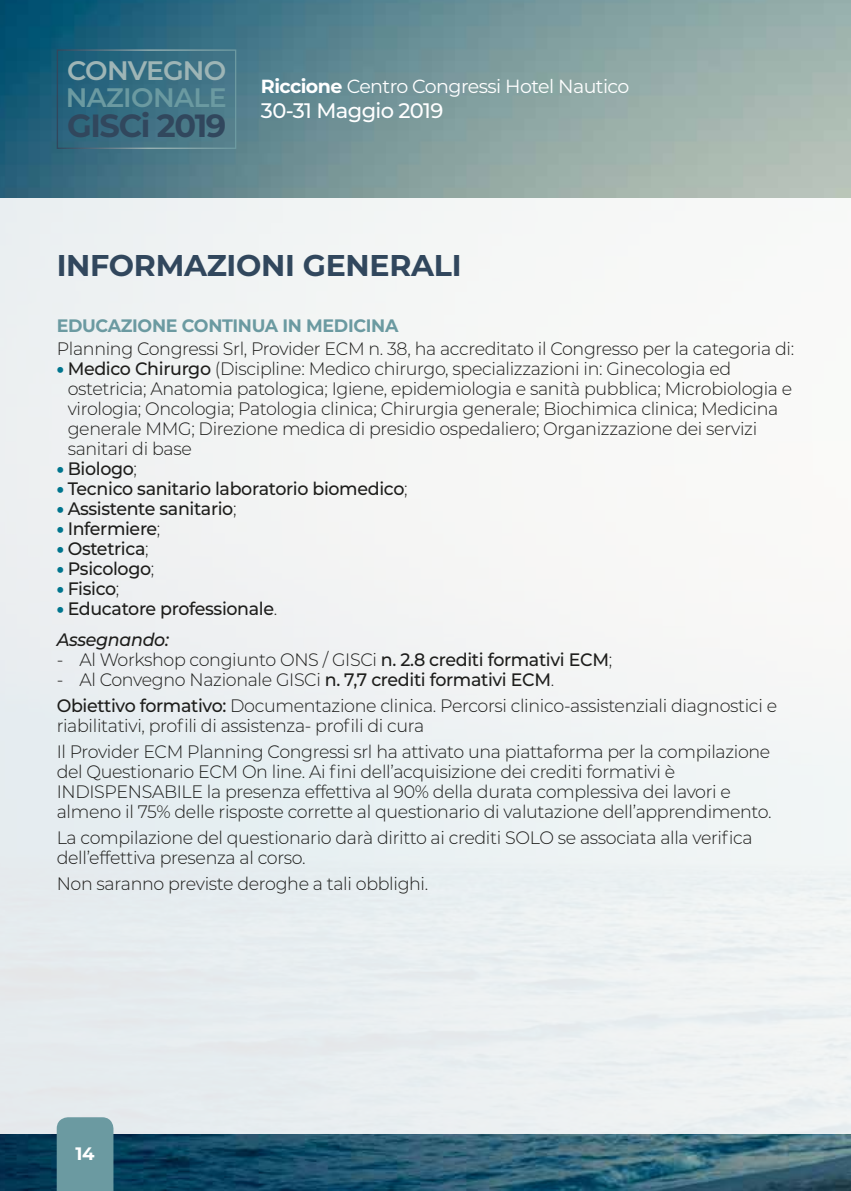
<style>
.page{position:relative;width:851px;height:1191px;background:#fff}
.page>*{position:absolute;margin:0;border:0;box-sizing:border-box;transform-origin:0 0}
.t1{font:700 32px "Montserrat";letter-spacing:-.04em;color:#31475d}
.t2{font:700 30px "Montserrat";letter-spacing:-.01em;color:#31475d}
.t3{font:600 26.8px "Montserrat";letter-spacing:-.025em;color:#6b9aa1}
.t4{font:600 26.8px "Montserrat";letter-spacing:-.035em;color:#9eb5b6}
.t5{font:500 21px "Montserrat";letter-spacing:-.03em;color:#fff}
.t6{font:19px "Montserrat";letter-spacing:-.03em;color:#fff}
.t7{font:300 18px/20px "Montserrat";letter-spacing:-.02em;color:#1d1d1b}
.t8{font:500 18px/31.6px "Montserrat";letter-spacing:-.02em;color:#1d1d1b}
.t9{font:700 18px "Montserrat";letter-spacing:-.02em;color:#6b9aa1}
.t10{font:700 18px "Montserrat";color:#fff}
.s1{font-weight:700}
.s2{font-weight:900;color:#00758e}
.s3{font-weight:500}
.s4{font-weight:300}
.s5{font-style:italic}
</style>
<div class="page">
<img style="left:0;top:0;width:851px;height:1191px">
<div style="left:0;top:198px;width:850px;height:936px;background:#eff2f3"></div>
<div style="left:57px;top:1117px;width:56px;height:74px;background:#6b9aa1"></div>
<h3 class="t4" style="left:67px;top:51px;width:161px">CONVEGNO</h3>
<h1 class="t1" style="left:67px;top:103px;width:161px">GISCi 2019</h1>
<h3 class="t3" style="left:66px;top:78px;width:162px">NAZIONALE</h3>
<p class="t6" style="left:261px;top:73px;width:370px"><span class="s1">Riccione</span> Centro Congressi Hotel Nautico</p>
<p class="t5" style="left:261px;top:96px;width:184px">30-31 Maggio 2019</p>
<h2 class="t2" style="left:57px;top:244px;width:406px">INFORMAZIONI GENERALI</h2>
<p class="t9" style="left:57px;top:312px;width:343px">EDUCAZIONE CONTINUA IN MEDICINA</p>
<p class="t7" style="left:57px;top:337px;width:738px">Planning Congressi Srl, Provider ECM n. 38, ha accreditato il Congresso per la categoria di:</p>
<p class="t7" style="left:68px;top:357px;width:726px;text-indent:-11px"><span class="s2">•</span> <span class="s3">Medico Chirurgo</span> (Discipline: Medico chirurgo, specializzazioni in: Ginecologia ed ostetricia; Anatomia patologica; Igiene, epidemiologia e sanità pubblica; Microbiologia e virologia; Oncologia; Patologia clinica; Chirurgia generale; Biochimica clinica; Medicina generale MMG; Direzione medica di presidio ospedaliero; Organizzazione dei servizi sanitari di base</p>
<p class="t8" style="left:57px;top:451px;width:82px"><span class="s2">•</span> Biologo<span class="s4">;</span></p>
<p class="t8" style="left:57px;top:471px;width:352px"><span class="s2">•</span> Tecnico sanitario laboratorio biomedico<span class="s4">;</span></p>
<p class="t8" style="left:57px;top:491px;width:181px"><span class="s2">•</span> Assistente sanitario<span class="s4">;</span></p>
<p class="t8" style="left:57px;top:511px;width:105px"><span class="s2">•</span> Infermiere<span class="s4">;</span></p>
<p class="t8" style="left:57px;top:531px;width:93px"><span class="s2">•</span> Ostetrica<span class="s4">;</span></p>
<p class="t8" style="left:57px;top:551px;width:99px"><span class="s2">•</span> Psicologo<span class="s4">;</span></p>
<p class="t8" style="left:57px;top:571px;width:64px"><span class="s2">•</span> Fisico<span class="s4">;</span></p>
<p class="t8" style="left:57px;top:591px;width:222px"><span class="s2">•</span> Educatore professionale<span class="s4">.<br></span><span class="s5">Assegnando:</span></p>
<p class="t7" style="left:57px;top:649px;width:557px">- Al Workshop congiunto ONS / GISCi <span class="s3">n. 2.8 crediti formativi ECM</span>;</p>
<p class="t7" style="left:57px;top:666px;width:721px;line-height:26px">- Al Convegno Nazionale GISCi <span class="s3">n. 7,7 crediti formativi ECM</span>.<br><span class="s3">Obiettivo formativo:</span> Documentazione clinica. Percorsi clinico-assistenziali diagnostici e</p>
<p class="t7" style="left:57px;top:712px;width:715px;line-height:26px">riabilitativi, profili di assistenza- profili di cura<br>Il Provider ECM Planning Congressi srl ha attivato una piattaforma per la compilazione</p>
<p class="t7" style="left:57px;top:761px;width:716px">del Questionario ECM On line. Ai fini dell’acquisizione dei crediti formativi è<br>INDISPENSABILE la presenza effettiva al 90% della durata complessiva dei lavori e almeno il 75% delle risposte corrette al questionario di valutazione dell’apprendimento.</p>
<p class="t7" style="left:57px;top:827px;width:697px">La compilazione del questionario darà diritto ai crediti SOLO se associata alla verifica dell’effettiva presenza al corso.</p>
<p class="t7" style="left:57px;top:873px;width:373px">Non saranno previste deroghe a tali obblighi.</p>
<p class="t10" style="left:76px;top:1141px;width:20px">14</p>
</div>
